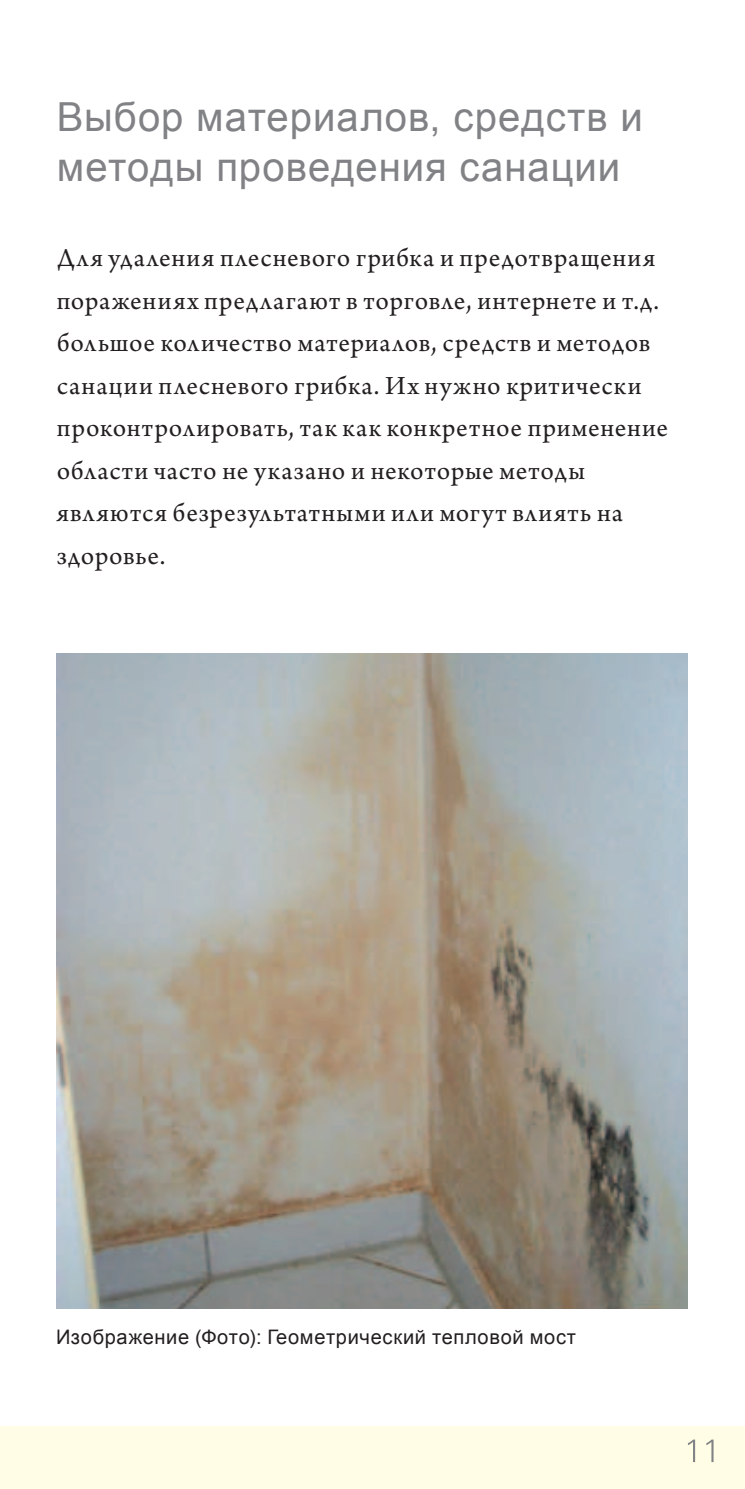
<style>
.page{position:relative;width:745px;height:1489px;background:#fff}
.page>*{position:absolute;margin:0;border:0;box-sizing:border-box;transform-origin:0 0}
.t1{font:40px/50px "Arial";letter-spacing:.025em;color:#808285}
.t2{font:27.5px/42.5px "Arno Pro";letter-spacing:.03em;color:#231f20}
.t3{font:20px "Arial";letter-spacing:.035em;color:#231f20}
</style>
<div class="page">
<div style="left:0;top:1426px;width:744px;height:62px;background:#fffde5"></div>
<img style="left:57px;top:653px;width:630px;height:654px">
<svg style="left:688px;top:1439px;width:25px;height:22px"></svg>
<h1 class="t1" style="left:57px;top:93px;width:587px">Выбор материалов, средств и методы проведения санации</h1>
<p class="t2" style="left:57px;top:238px;width:612px">Для удаления плесневого грибка и предотвращения поражениях предлагают в торговле, интернете и т.д. большое количество материалов, средств и методов санации плесневого грибка. Их нужно критически проконтролировать, так как конкретное применение области часто не указано и некоторые методы являются безрезультатными или могут влиять на здоровье.</p>
<p class="t3" style="left:56px;top:1323px;width:521px">Изображение (Фото): Геометрический тепловой мост</p>
</div>
